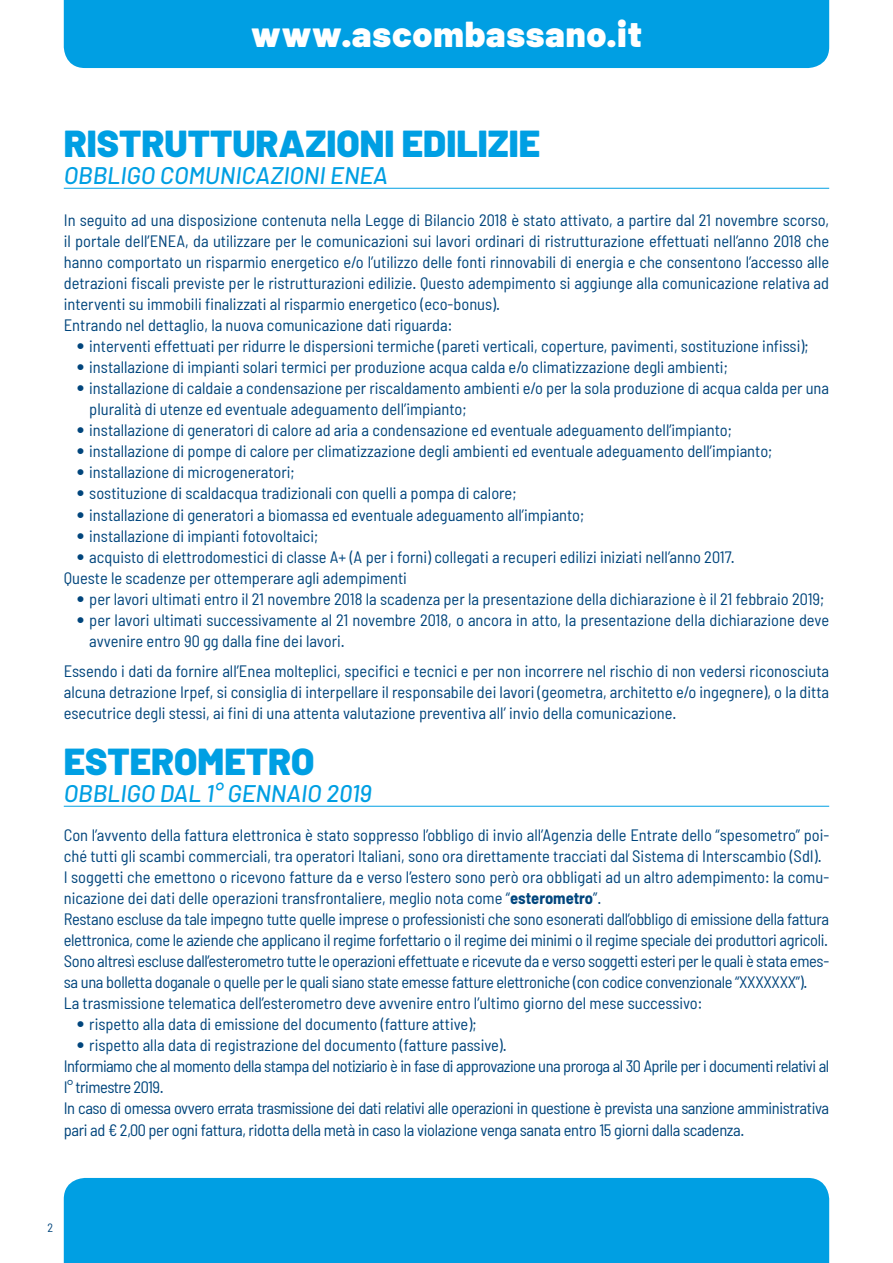
<style>
.page{position:relative;width:893px;height:1263px;background:#fff}
.page>*{position:absolute;margin:0;border:0;box-sizing:border-box;transform-origin:0 0}
.t1{font:900 37.5px "Barlow";color:#009fe3}
.t2{font:900 36px "Barlow";letter-spacing:.025em;color:#fff}
.t3{font:italic 500 24px "Barlow";color:#009fe3}
.t4{font:semi-condensed 16.5px/21px "Barlow";color:#00457c}
.t5{font:semi-condensed 16.5px/21px "Barlow";letter-spacing:-.03em;color:#00457c}
.t6{font:semi-condensed 12px "Barlow";color:#00457c}
.s1{font-family:"Helvetica Neue LT Std";font-weight:700;font-stretch:condensed}
.s2{font-weight:700}
</style>
<div class="page">
<div style="left:64px;top:1178px;width:765px;height:85px;background:#009fe3"></div>
<div style="left:64px;top:0;width:765px;height:68px;background:#009fe3"></div>
<hr style="left:64px;top:188px;width:765px;height:1px;background:#009fe3">
<hr style="left:64px;top:806px;width:765px;height:1px;background:#009fe3">
<h2 class="t2" style="left:251px;top:11px;width:392px">www.ascombassano.it</h2>
<h1 class="t1" style="left:64px;top:120px;width:478px">RISTRUTTURAZIONI EDILIZIE</h1>
<h3 class="t3" style="left:64px;top:160px;width:326px">OBBLIGO COMUNICAZIONI ENEA</h3>
<p class="t4" style="left:64px;top:209px;width:767px">In seguito ad una disposizione contenuta nella Legge di Bilancio 2018 è stato attivato, a partire dal 21 novembre scorso, il portale dell’ENEA, da utilizzare per le comunicazioni sui lavori ordinari di ristrutturazione effettuati nell’anno 2018 che hanno comportato un risparmio energetico e/o l’utilizzo delle fonti rinnovabili di energia e che consentono l’accesso alle detrazioni fiscali previste per le ristrutturazioni edilizie. Questo adempimento si aggiunge alla comunicazione relativa ad interventi su immobili finalizzati al risparmio energetico (eco-bonus).<br>Entrando nel dettaglio, la nuova comunicazione dati riguarda:</p>
<p class="t4" style="left:77px;top:335px;width:733px"><span class="s1">•</span> interventi effettuati per ridurre le dispersioni termiche (pareti verticali, coperture, pavimenti, sostituzione infissi);</p>
<p class="t4" style="left:77px;top:356px;width:653px"><span class="s1">•</span> installazione di impianti solari termici per produzione acqua calda e/o climatizzazione degli ambienti;</p>
<p class="t4" style="left:89px;top:377px;width:741px;text-indent:-13px"><span class="s1">•</span> installazione di caldaie a condensazione per riscaldamento ambienti e/o per la sola produzione di acqua calda per una pluralità di utenze ed eventuale adeguamento dell’impianto;</p>
<p class="t4" style="left:77px;top:419px;width:657px"><span class="s1">•</span> installazione di generatori di calore ad aria a condensazione ed eventuale adeguamento dell’impianto;</p>
<p class="t4" style="left:77px;top:440px;width:697px"><span class="s1">•</span> installazione di pompe di calore per climatizzazione degli ambienti ed eventuale adeguamento dell’impianto;</p>
<p class="t4" style="left:77px;top:461px;width:220px"><span class="s1">•</span> installazione di microgeneratori;</p>
<p class="t4" style="left:77px;top:483px;width:441px"><span class="s1">•</span> sostituzione di scaldacqua tradizionali con quelli a pompa di calore;</p>
<p class="t4" style="left:77px;top:504px;width:509px"><span class="s1">•</span> installazione di generatori a biomassa ed eventuale adeguamento all’impianto;</p>
<p class="t4" style="left:77px;top:525px;width:243px"><span class="s1">•</span> installazione di impianti fotovoltaici;</p>
<p class="t4" style="left:64px;top:546px;width:672px;text-indent:13px"><span class="s1">•</span> acquisto di elettrodomestici di classe A+ (A per i forni) collegati a recuperi edilizi iniziati nell’anno 2017.<br>Queste le scadenze per ottemperare agli adempimenti</p>
<p class="t4" style="left:77px;top:588px;width:749px"><span class="s1">•</span> per lavori ultimati entro il 21 novembre 2018 la scadenza per la presentazione della dichiarazione è il 21 febbraio 2019;</p>
<p class="t4" style="left:89px;top:609px;width:741px;text-indent:-13px"><span class="s1">•</span> per lavori ultimati successivamente al 21 novembre 2018, o ancora in atto, la presentazione della dichiarazione deve avvenire entro 90 gg dalla fine dei lavori.</p>
<p class="t4" style="left:64px;top:660px;width:767px;text-align:justify">Essendo i dati da fornire all’Enea molteplici, specifici e tecnici e per non incorrere nel rischio di non vedersi riconosciuta alcuna detrazione Irpef, si consiglia di interpellare il responsabile dei lavori (geometra, architetto e/o ingegnere), o la ditta esecutrice degli stessi, ai fini di una attenta valutazione preventiva all’ invio della comunicazione.</p>
<h1 class="t1" style="left:64px;top:738px;width:252px">ESTEROMETRO</h1>
<h3 class="t3" style="left:64px;top:778px;width:310px">OBBLIGO DAL 1° GENNAIO 2019</h3>
<p class="t4" style="left:64px;top:824px;width:767px">Con l’avvento della fattura elettronica è stato soppresso l’obbligo di invio all’Agenzia delle Entrate dello “spesometro” poi&shy;ché tutti gli scambi commerciali, tra operatori Italiani, sono ora direttamente tracciati dal Sistema di Interscambio (SdI).<br>I soggetti che emettono o ricevono fatture da e verso l’estero sono però ora obbligati ad un altro adempimento: la comu&shy;nicazione dei dati delle operazioni transfrontaliere, meglio nota come “<span class="s2">esterometro</span>”.<br>Restano escluse da tale impegno tutte quelle imprese o professionisti che sono esonerati dall’obbligo di emissione della fattura elettronica, come le aziende che applicano il regime forfettario o il regime dei minimi o il regime speciale dei produttori agricoli.<br>Sono altresì escluse dall’esterometro tutte le operazioni effettuate e ricevute da e verso soggetti esteri per le quali è stata emes&shy;sa una bolletta doganale o quelle per le quali siano state emesse fatture elettroniche (con codice convenzionale “XXXXXXX”).<br>La trasmissione telematica dell’esterometro deve avvenire entro l’ultimo giorno del mese successivo:</p>
<p class="t4" style="left:77px;top:1013px;width:401px"><span class="s1">•</span> rispetto alla data di emissione del documento (fatture attive);</p>
<p class="t5" style="left:64px;top:1034px;width:767px;text-indent:13px"><span class="s1">•</span> rispetto alla data di registrazione del documento (fatture passive).<br>Informiamo che al momento della stampa del notiziario è in fase di approvazione una proroga al 30 Aprile per i documenti relativi al I° trimestre 2019.<br>In caso di omessa ovvero errata trasmissione dei dati relativi alle operazioni in questione è prevista una sanzione amministrativa pari ad € 2,00 per ogni fattura, ridotta della metà in caso la violazione venga sanata entro 15 giorni dalla scadenza.</p>
<p class="t6" style="left:48px;top:1221px;width:7px">2</p>
</div>
